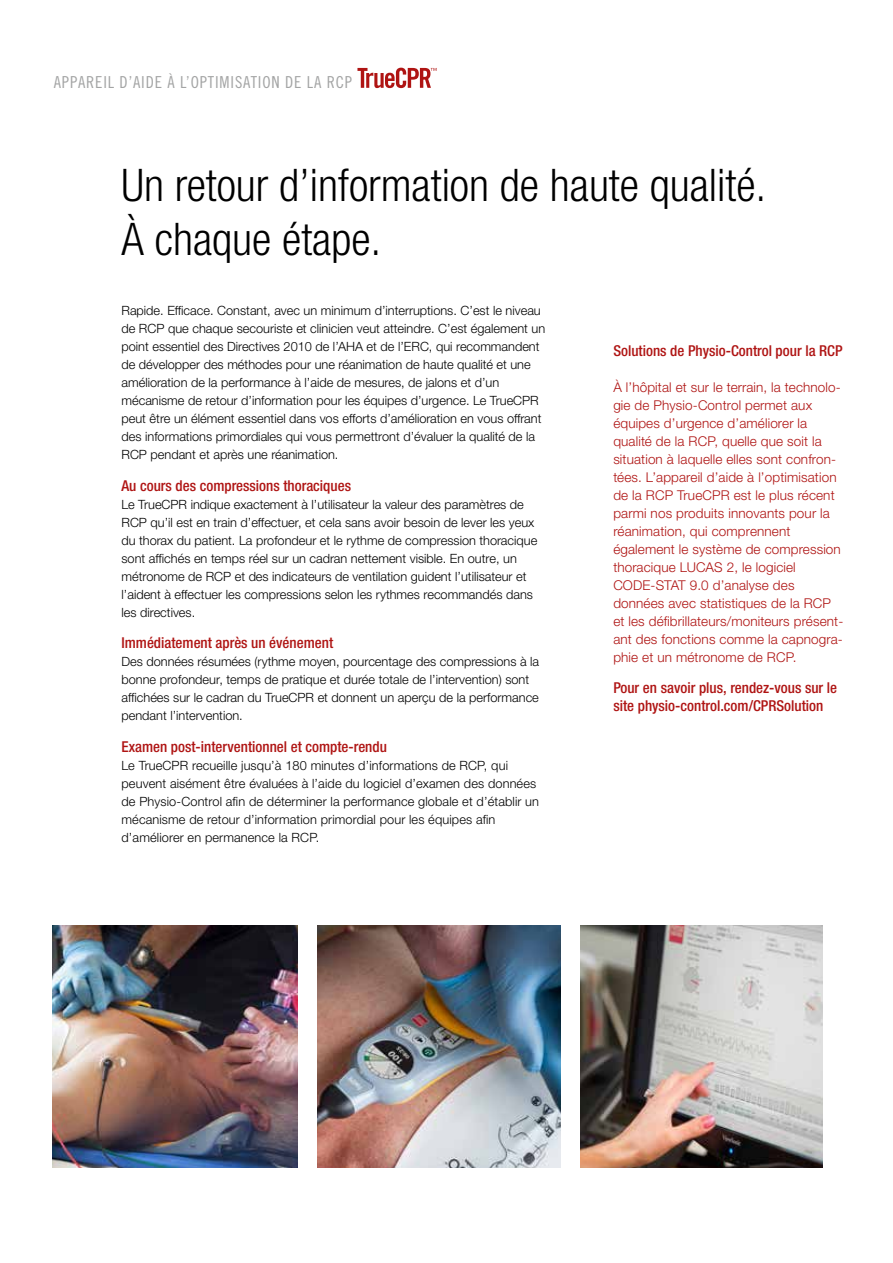
<style>
.page{position:relative;width:893px;height:1263px;background:#fff}
.page>*{position:absolute;margin:0;border:0;box-sizing:border-box;transform-origin:0 0}
.t1{font:300 condensed 45px/54px "Helvetica Neue LTW1 G";color:#000}
.t2{font:16.5px "Trade Gothic LT Std Cn 18";letter-spacing:.05em;color:#a3a4a4}
.t3{font:500 condensed 15px/18px "Helvetica Neue LTW1 G";color:#af1413}
.t4{font:300 13.5px/18px "Helvetica Neue LTW1 G";letter-spacing:.01em;color:#af1413}
.t5{font:300 12.75px/18px "Helvetica Neue LTW1 G";color:#000}
</style>
<div class="page">
<img style="left:580px;top:925px;width:243px;height:243px">
<img style="left:318px;top:925px;width:242px;height:243px">
<img style="left:52px;top:925px;width:246px;height:243px">
<svg style="left:357px;top:68px;width:80px;height:20px"></svg>
<p class="t2" style="left:54px;top:72px;width:300px">APPAREIL D’AIDE À L’OPTIMISATION DE LA RCP</p>
<h1 class="t1" style="left:122px;top:158px;width:646px">Un retour d’information de haute qualité.<br>À chaque étape.</h1>
<p class="t5" style="left:122px;top:302px;width:425px">Rapide. Efficace. Constant, avec un minimum d’interruptions. C’est le niveau de RCP que chaque secouriste et clinicien veut atteindre. C’est également un point essentiel des Directives 2010 de l’AHA et de l’ERC, qui recommandent de développer des méthodes pour une réanimation de haute qualité et une amélioration de la performance à l’aide de mesures, de jalons et d’un mécanisme de retour d’information pour les équipes d’urgence. Le TrueCPR peut être un élément essentiel dans vos efforts d’amélioration en vous offrant des informations primordiales qui vous permettront d’évaluer la qualité de la RCP pendant et après une réanimation.</p>
<p class="t3" style="left:122px;top:476px;width:231px">Au cours des compressions thoraciques</p>
<p class="t5" style="left:122px;top:495px;width:417px">Le TrueCPR indique exactement à l’utilisateur la valeur des paramètres de RCP qu’il est en train d’effectuer, et cela sans avoir besoin de lever les yeux du thorax du patient. La profondeur et le rythme de compression thoracique sont affichés en temps réel sur un cadran nettement visible. En outre, un métronome de RCP et des indicateurs de ventilation guident l’utilisateur et l’aident à effectuer les compressions selon les rythmes recommandés dans les directives.</p>
<p class="t3" style="left:122px;top:634px;width:213px">Immédiatement après un événement</p>
<p class="t5" style="left:122px;top:653px;width:419px">Des données résumées (rythme moyen, pourcentage des compressions à la bonne profondeur, temps de pratique et durée totale de l’intervention) sont affichées sur le cadran du TrueCPR et donnent un aperçu de la performance pendant l’intervention.</p>
<p class="t3" style="left:122px;top:737px;width:267px">Examen post-interventionnel et compte-rendu</p>
<p class="t5" style="left:122px;top:756px;width:419px">Le TrueCPR recueille jusqu’à 180 minutes d’informations de RCP, qui peuvent aisément être évaluées à l’aide du logiciel d’examen des données de Physio-Control afin de déterminer la performance globale et d’établir un mécanisme de retour d’information primordial pour les équipes afin d’améliorer en permanence la RCP.</p>
<p class="t3" style="left:613px;top:341px;width:231px">Solutions de Physio-Control pour la RCP</p>
<p class="t4" style="left:613px;top:378px;width:231px">À l’hôpital et sur le terrain, la technolo&shy;gie de Physio-Control permet aux équipes d’urgence d’améliorer la qualité de la RCP, quelle que soit la situation à laquelle elles sont confron&shy;tées. L’appareil d’aide à l’optimisation de la RCP TrueCPR est le plus récent parmi nos produits innovants pour la réanimation, qui comprennent également le système de compression thoracique LUCAS 2, le logiciel CODE-STAT 9.0 d’analyse des données avec statistiques de la RCP et les défibrillateurs/moniteurs présent&shy;ant des fonctions comme la capnogra&shy;phie et un métronome de RCP.</p>
<p class="t3" style="left:613px;top:679px;width:225px">Pour en savoir plus, rendez-vous sur le site physio-control.com/CPRSolution</p>
</div>
